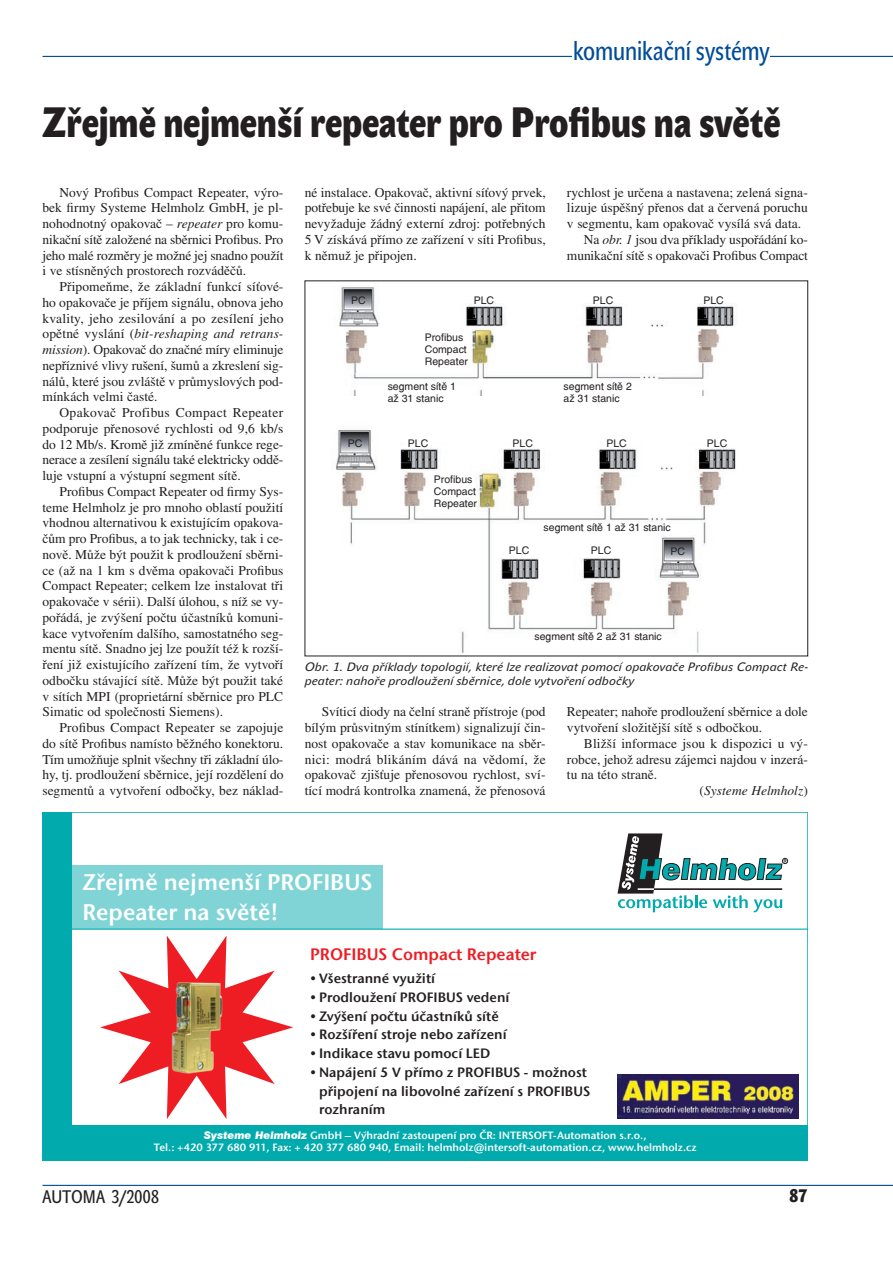
<style>
.page{position:relative;width:893px;height:1263px;background:#fff}
.page>*{position:absolute;margin:0;border:0;box-sizing:border-box;transform-origin:0 0}
.t1{font:42px "John Sans Cond Black CE";color:#231f20}
.t2{font:27px "John Sans Cond Tx NCE";letter-spacing:-.005em;color:#014c98}
.t3{font:22.5px/30px "ITC Stone Sans Com Semi";color:#fff}
.t4{font:18px "John Sans Cond Tx NCE";letter-spacing:.01em;color:#231f20}
.t5{font:18px "John Sans Cond Black SCCE";color:#231f20}
.t6{font:16.5px "ITC Stone Sans Com Semi";color:#ee1d23}
.t7{font:13.5px/15.8px "Times CE";color:#231f20;text-align:justify}
.t8{font:13.5px/18.8px "ITC Stone Sans Com Semi";color:#231f20}
.t9{font:italic 13.5px "Times CE";color:#231f20}
.t10{font:italic 12px/13.5px "John Sans Tx NCE";letter-spacing:.015em;color:#231f20}
.t11{font:10.5px/12px "Switzerland";color:#231f20}
.t12{font:10.5px/12.6px "ITC Stone Sans Com Semi";color:#fff;text-align:center}
.s1{font-style:italic}
.s2{font-style:normal}
.s3{font-family:"Swiss 721 BT";font-weight:900;font-style:italic}
</style>
<div class="page">
<hr style="left:43px;top:1185px;width:850px;height:1px;background:#014c98">
<hr style="left:43px;top:56px;width:850px;height:1px;background:#014c98">
<div style="left:572px;top:40px;width:198px;height:26px;background:#fff"></div>
<img style="left:338px;top:286px;width:398px;height:110px">
<img style="left:335px;top:429px;width:401px;height:225px">
<svg style="left:43px;top:812px;width:765px;height:313px"></svg>
<div style="left:43px;top:1125px;width:765px;height:36px;background:#00aaad"></div>
<svg style="left:100px;top:935px;width:193px;height:184px"></svg>
<img style="left:164px;top:970px;width:65px;height:111px">
<div style="left:72px;top:865px;width:310px;height:64px;background:#80d4d6"></div>
<hr style="left:43px;top:928px;width:765px;height:2px;background:#00aaad">
<img style="left:618px;top:1074px;width:181px;height:45px">
<h2 class="t2" style="left:573px;top:35px;width:198px">komunikační systémy</h2>
<h1 class="t1" style="left:43px;top:99px;width:739px">Zřejmě nejmenší repeater pro Profibus na světě</h1>
<p class="t7" style="left:43px;top:184px;width:243px;text-indent:17px">Nový Profibus Compact Repeater, výro&shy;bek firmy Systeme Helmholz GmbH, je pl&shy;nohodnotný opakovač – <span class="s1">repeater</span> pro komu&shy;nikační sítě založené na sběrnici Profibus. Pro jeho malé rozměry je možné jej snadno použít i ve stísněných prostorech rozváděčů.</p>
<p class="t7" style="left:43px;top:278px;width:242px;text-indent:17px">Připomeňme, že základní funkcí síťové&shy;ho opakovače je příjem signálu, obnova jeho kvality, jeho zesilování a po zesílení jeho opětné vyslání (<span class="s1">bit-reshaping and retrans&shy;mission</span>). Opakovač do značné míry eliminuje nepříznivé vlivy rušení, šumů a zkreslení sig&shy;nálů, které jsou zvláště v průmyslových pod&shy;mínkách velmi časté.</p>
<p class="t7" style="left:43px;top:404px;width:242px;text-indent:17px">Opakovač Profibus Compact Repeater podporuje přenosové rychlosti od 9,6 kb/s do 12 Mb/s. Kromě již zmíněné funkce rege&shy;nerace a zesílení signálu také elektricky oddě&shy;luje vstupní a výstupní segment sítě.</p>
<p class="t7" style="left:43px;top:483px;width:242px;text-indent:17px">Profibus Compact Repeater od firmy Sys&shy;teme Helmholz je pro mnoho oblastí použití vhodnou alternativou k existujícím opakova&shy;čům pro Profibus, a to jak technicky, tak i ce&shy;nově. Může být použit k prodloužení sběrni&shy;ce (až na 1 km s dvěma opakovači Profibus Compact Repeater; celkem lze instalovat tři opakovače v sérii). Další úlohou, s níž se vy&shy;pořádá, je zvýšení počtu účastníků komuni&shy;kace vytvořením dalšího, samostatného seg&shy;mentu sítě. Snadno jej lze použít též k rozší&shy;ření již existujícího zařízení tím, že vytvoří odbočku stávající sítě. Může být použit také v sítích MPI (proprietární sběrnice pro PLC Simatic od společnosti Siemens).</p>
<p class="t7" style="left:43px;top:719px;width:243px;text-indent:17px">Profibus Compact Repeater se zapojuje do sítě Profibus namísto běžného konektoru.<br>Tím umožňuje splnit všechny tři základní úlo&shy;hy, tj. prodloužení sběrnice, její rozdělení do segmentů a vytvoření odbočky, bez náklad-</p>
<p class="t7" style="left:305px;top:184px;width:243px">né instalace. Opakovač, aktivní síťový prvek, potřebuje ke své činnosti napájení, ale přitom nevyžaduje žádný externí zdroj: potřebných 5 V získává přímo ze zařízení v síti Profibus, k němuž je připojen.</p>
<p class="t7" style="left:567px;top:184px;width:242px">rychlost je určena a nastavena; zelená signa-</p>
<p class="t7" style="left:567px;top:200px;width:242px">lizuje úspěšný přenos dat a červená poruchu</p>
<p class="t7" style="left:567px;top:215px;width:236px">v segmentu, kam opakovač vysílá svá data.</p>
<p class="t7" style="left:584px;top:231px;width:225px">Na <span class="s1">obr. 1</span> jsou dva příklady uspořádání ko-</p>
<p class="t7" style="left:567px;top:247px;width:242px">munikační sítě s opakovači Profibus Compact</p>
<p class="t11" style="left:351px;top:294px;width:16px">PC</p>
<p class="t11" style="left:474px;top:294px;width:22px">PLC</p>
<p class="t11" style="left:593px;top:294px;width:22px">PLC</p>
<p class="t11" style="left:703px;top:294px;width:22px">PLC</p>
<p class="t11" style="left:425px;top:331px;width:45px">Profibus<br>Compact<br>Repeater</p>
<p class="t11" style="left:388px;top:380px;width:70px">segment sítě 1 až 31 stanic</p>
<p class="t11" style="left:564px;top:380px;width:70px">segment sítě 2 až 31 stanic</p>
<p class="t11" style="left:348px;top:437px;width:16px">PC</p>
<p class="t11" style="left:408px;top:437px;width:22px">PLC</p>
<p class="t11" style="left:512px;top:437px;width:22px">PLC</p>
<p class="t11" style="left:606px;top:437px;width:22px">PLC</p>
<p class="t11" style="left:707px;top:437px;width:22px">PLC</p>
<p class="t11" style="left:434px;top:473px;width:45px">Profibus<br>Compact<br>Repeater</p>
<p class="t11" style="left:544px;top:521px;width:129px">segment sítě 1 až 31 stanic</p>
<p class="t11" style="left:509px;top:544px;width:22px">PLC</p>
<p class="t11" style="left:591px;top:544px;width:22px">PLC</p>
<p class="t11" style="left:670px;top:546px;width:16px">PC</p>
<p class="t11" style="left:534px;top:630px;width:129px">segment sítě 2 až 31 stanic</p>
<p class="t10" style="left:305px;top:661px;width:505px">Obr. 1. Dva příklady topologií, které lze realizovat pomocí opakovače Profibus Compact Re&shy;peater: nahoře prodloužení sběrnice, dole vytvoření odbočky</p>
<p class="t7" style="left:305px;top:704px;width:242px;text-indent:17px">Svíticí diody na čelní straně přístroje (pod bílým průsvitným stínítkem) signalizují čin&shy;nost opakovače a stav komunikace na sběr&shy;nici: modrá blikáním dává na vědomí, že opakovač zjišťuje přenosovou rychlost, sví&shy;tící modrá kontrolka znamená, že přenosová</p>
<p class="t7" style="left:567px;top:704px;width:242px">Repeater; nahoře prodloužení sběrnice a dole vytvoření složitější sítě s odbočkou.</p>
<p class="t7" style="left:584px;top:735px;width:225px">Bližší informace jsou k dispozici u vý-</p>
<p class="t7" style="left:567px;top:751px;width:242px">robce, jehož adresu zájemci najdou v inzerá-</p>
<p class="t7" style="left:567px;top:767px;width:92px">tu na této straně.</p>
<p class="t9" style="left:700px;top:783px;width:110px"><span class="s2">(</span>Systeme Helmholz<span class="s2">)</span></p>
<h3 class="t3" style="left:83px;top:867px;width:292px">Zřejmě nejmenší PROFIBUS<br>Repeater na světě!</h3>
<p class="t6" style="left:310px;top:944px;width:228px">PROFIBUS Compact Repeater</p>
<p class="t8" style="left:310px;top:969px;width:127px">• Všestranné využití</p>
<p class="t8" style="left:310px;top:988px;width:201px">• Prodloužení PROFIBUS vedení</p>
<p class="t8" style="left:310px;top:1006px;width:190px">• Zvýšení počtu účastníků sítě</p>
<p class="t8" style="left:310px;top:1025px;width:198px">• Rozšíření stroje nebo zařízení</p>
<p class="t8" style="left:310px;top:1044px;width:182px">• Indikace stavu pomocí LED</p>
<p class="t8" style="left:319px;top:1063px;width:273px;text-indent:-9px">• Napájení 5 V přímo z PROFIBUS - možnost připojení na libovolné zařízení s PROFIBUS rozhraním</p>
<p class="t12" style="left:154px;top:1129px;width:544px"><span class="s3">Systeme Helmholz</span> GmbH – Výhradní zastoupení pro ČR: INTERSOFT-Automation s.r.o.,<br>Tel.: +420 377 680 911, Fax: + 420 377 680 940, Email: helmholz@intersoft-automation.cz, www.helmholz.cz</p>
<h3 class="t4" style="left:43px;top:1186px;width:118px">AUTOMA 3/2008</h3>
<h3 class="t5" style="left:789px;top:1185px;width:19px">87</h3>
</div>
